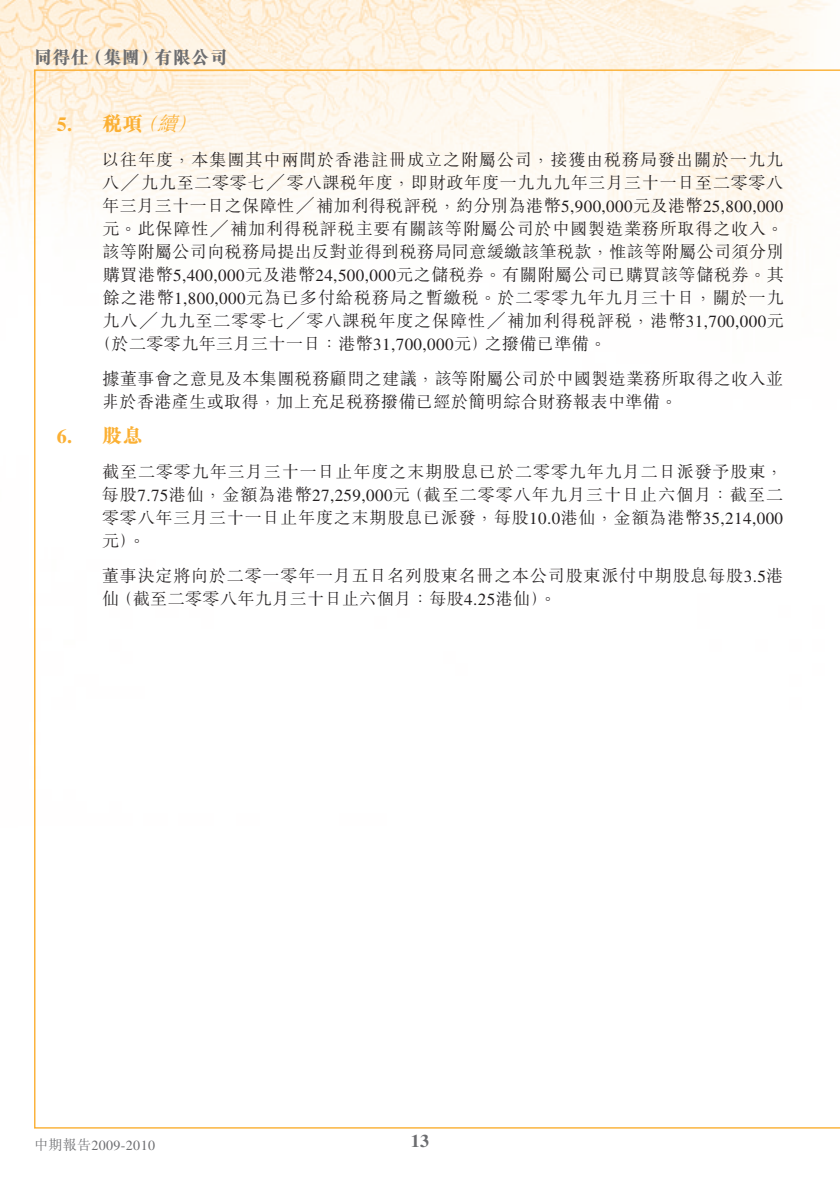
<style>
.page{position:relative;width:840px;height:1191px;background:#fff}
.page>*{position:absolute;margin:0;border:0;box-sizing:border-box;transform-origin:0 0}
.t1{font:800 20px "M Sung HK";color:#fbb034}
.t2{font:700 20px "Times LT Std";color:#fbb034}
.t3{font:italic 300 20px "M Sung HK";color:#fbb034}
.t4{font:800 18px "M Sung HK";letter-spacing:.025em;color:#6c6d70}
.t5{font:700 18px "Times LT Std";color:#6c6d70}
.t6{font:300 17px/23px "M Sung HK";letter-spacing:.05em;color:#231f20}
.t7{font:300 17px/35px "M Sung HK";letter-spacing:.025em;color:#231f20}
.t8{font:300 17px "M Sung HK";letter-spacing:.03em;color:#231f20}
.t9{font:17px "Times LT Std";letter-spacing:.025em;color:#231f20}
.t10{font:14px "Times LT Std";letter-spacing:.025em;color:#6c6d70}
.s1{font-family:"Times LT Std";font-weight:400}
.s2{font-family:"M Sung HK";font-weight:300}
</style>
<div class="page">
<img style="left:0;top:0;width:839px;height:1129px">
<p class="t4" style="left:85px;top:44px;width:75px">（集團）</p>
<p class="t4" style="left:154px;top:44px;width:75px">有限公司</p>
<p class="t4" style="left:34px;top:44px;width:56px">同得仕</p>
<p class="t2" style="left:57px;top:113px;width:17px">5.</p>
<p class="t2" style="left:57px;top:424px;width:17px">6.</p>
<p class="t1" style="left:102px;top:110px;width:42px">稅項</p>
<p class="t3" style="left:156px;top:110px;width:29px">續</p>
<p class="t3" style="left:136px;top:110px;width:29px">（</p>
<p class="t3" style="left:177px;top:110px;width:29px">(</p>
<p class="t6" style="left:102px;top:148px;width:682px">以往年度，本集團其中兩間於香港註冊成立之附屬公司，接獲由稅務局發出關於一九九</p>
<p class="t6" style="left:102px;top:171px;width:682px">八╱九九至二零零七╱零八課稅年度，即財政年度一九九九年三月三十一日至二零零八</p>
<p class="t8" style="left:102px;top:194px;width:682px">年三月三十一日之保障性╱補加利得稅評稅，約分別為港幣<span class="s1">5,900,000</span>元及港幣<span class="s1">25,800,000</span></p>
<p class="t6" style="left:102px;top:217px;width:682px">元。此保障性╱補加利得稅評稅主要有關該等附屬公司於中國製造業務所取得之收入。</p>
<p class="t7" style="left:102px;top:234px;width:682px">該等附屬公司向稅務局提出反對並得到稅務局同意緩繳該筆稅款，惟該等附屬公司須分別</p>
<p class="t6" style="left:103px;top:263px;width:682px">購買港幣<span class="s1">5,400,000</span>元及港幣<span class="s1">24,500,000</span>元之儲稅券。有關附屬公司已購買該等儲稅券。其</p>
<p class="t6" style="left:103px;top:286px;width:682px">餘之港幣<span class="s1">1,800,000</span>元為已多付給稅務局之暫繳稅。於二零零九年九月三十日，關於一九</p>
<p class="t6" style="left:103px;top:309px;width:682px">九八╱九九至二零零七╱零八課稅年度之保障性╱補加利得稅評稅，港幣<span class="s1">31,700,000</span>元</p>
<p class="t6" style="left:484px;top:332px;width:123px">之撥備已準備。</p>
<p class="t7" style="left:103px;top:326px;width:681px;text-indent:-8px">（於二零零九年三月三十一日：港幣<span class="s1">31,700,000</span>元）<br>據董事會之意見及本集團稅務顧問之建議，該等附屬公司於中國製造業務所取得之收入並</p>
<p class="t7" style="left:102px;top:384px;width:576px">非於香港產生或取得，加上充足稅務撥備已經於簡明綜合財務報表中準備。</p>
<p class="t1" style="left:102px;top:422px;width:42px">股息</p>
<p class="t6" style="left:102px;top:459px;width:682px;text-align:right">截至二零零九年三月三十一日止年度之末期股息已於二零零九年九月二日派發予股東，（截至二零零八年九月三十日止六個月：截至二</p>
<p class="t9" style="left:102px;top:486px;width:309px"><span class="s2">每股</span>7.75<span class="s2">港仙，金額為港幣</span>27,259,000<span class="s2">元</span></p>
<p class="t6" style="left:102px;top:505px;width:682px">零零八年三月三十一日止年度之末期股息已派發，每股<span class="s1">10.0</span>港仙，金額為港幣<span class="s1">35,214,000</span>元。(</p>
<p class="t6" style="left:115px;top:563px;width:669px;text-indent:-13px">董事決定將向於二零一零年一月五日名列股東名冊之本公司股東派付中期股息每股<span class="s1">3.5</span>港（截至二零零八年九月三十日止六個月：每股<span class="s1">4.25</span>港仙。(</p>
<p class="t6" style="left:102px;top:586px;width:18px">仙</p>
<p class="t10" style="left:34px;top:1137px;width:122px"><span class="s2">中期報告</span>2009-2010</p>
<p class="t5" style="left:410px;top:1130px;width:20px">13</p>
</div>
